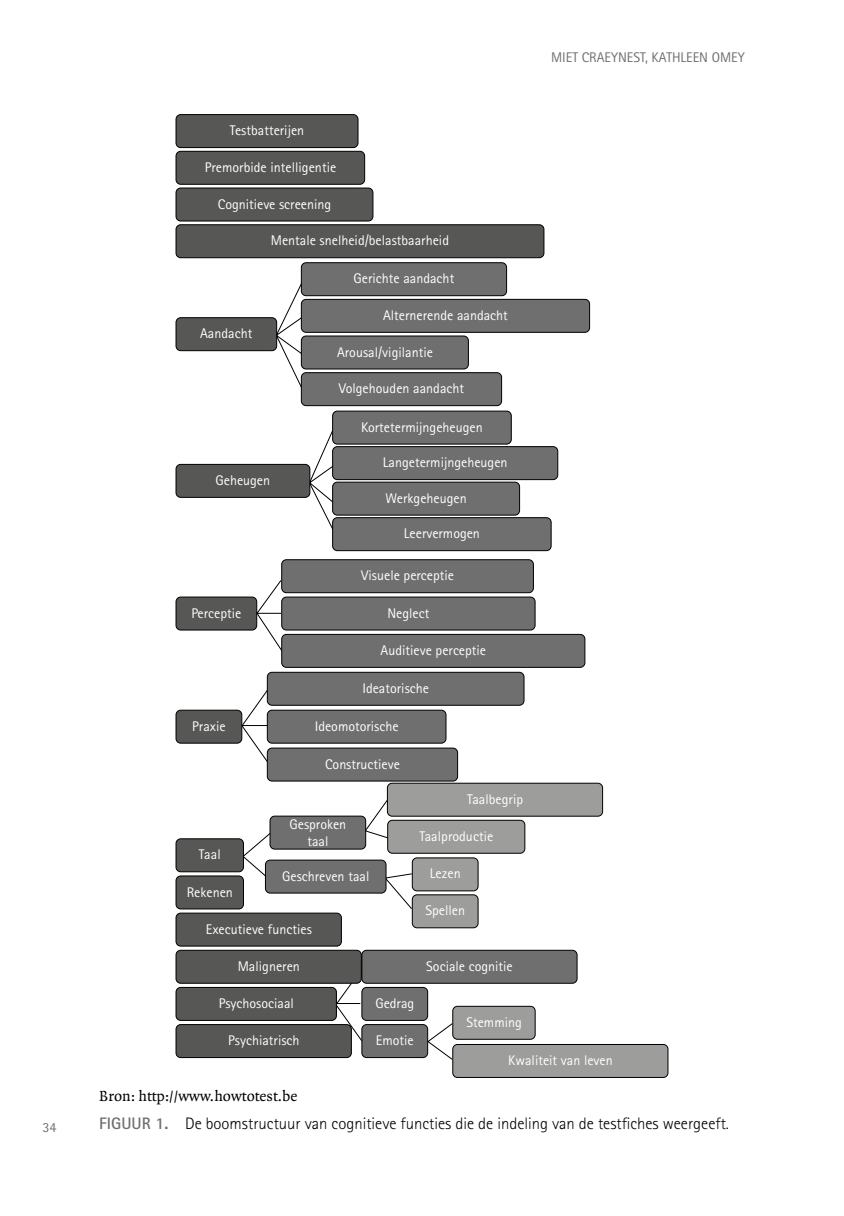
<style>
.page{position:relative;width:844px;height:1216px;background:#fff}
.page>*{position:absolute;margin:0;border:0;box-sizing:border-box;transform-origin:0 0}
.t1{font:300 16.62px "Rotis Sans Serif";color:#000}
.t2{font:15.75px "Quadraat";color:#000}
.t3{font:14px/16.8px "Rotis Sans Serif";color:#fff;text-align:center}
.t4{font:14px "Rotis Sans Serif";color:#706f6f}
.s1{font-weight:700;color:#706f6f}
</style>
<div class="page">
<svg style="left:240px;top:282px;width:213px;height:778px"></svg>
<div style="left:301px;top:263px;width:205px;height:33px;background:#706f6f;border-radius:5px"></div>
<div style="left:301px;top:262px;width:206px;height:34px;border:1px solid #000;border-radius:5px"></div>
<div style="left:301px;top:299px;width:288px;height:33px;background:#706f6f;border-radius:5px"></div>
<div style="left:301px;top:299px;width:289px;height:34px;border:1px solid #000;border-radius:5px"></div>
<div style="left:301px;top:336px;width:167px;height:33px;background:#706f6f;border-radius:5px"></div>
<div style="left:301px;top:335px;width:167px;height:34px;border:1px solid #000;border-radius:5px"></div>
<div style="left:301px;top:372px;width:200px;height:33px;background:#706f6f;border-radius:5px"></div>
<div style="left:301px;top:372px;width:201px;height:34px;border:1px solid #000;border-radius:5px"></div>
<div style="left:332px;top:411px;width:179px;height:33px;background:#706f6f;border-radius:5px"></div>
<div style="left:332px;top:410px;width:179px;height:34px;border:1px solid #000;border-radius:5px"></div>
<div style="left:332px;top:446px;width:225px;height:33px;background:#706f6f;border-radius:5px"></div>
<div style="left:332px;top:446px;width:226px;height:34px;border:1px solid #000;border-radius:5px"></div>
<div style="left:332px;top:482px;width:187px;height:33px;background:#706f6f;border-radius:5px"></div>
<div style="left:332px;top:481px;width:188px;height:34px;border:1px solid #000;border-radius:5px"></div>
<div style="left:332px;top:517px;width:219px;height:33px;background:#706f6f;border-radius:5px"></div>
<div style="left:332px;top:517px;width:219px;height:34px;border:1px solid #000;border-radius:5px"></div>
<div style="left:362px;top:950px;width:215px;height:33px;background:#706f6f;border-radius:5px"></div>
<div style="left:361px;top:949px;width:216px;height:34px;border:1px solid #000;border-radius:5px"></div>
<div style="left:176px;top:115px;width:182px;height:33px;background:#575756;border-radius:5px"></div>
<div style="left:175px;top:114px;width:183px;height:34px;border:1px solid #000;border-radius:5px"></div>
<div style="left:176px;top:151px;width:188px;height:33px;background:#575756;border-radius:5px"></div>
<div style="left:175px;top:151px;width:190px;height:34px;border:1px solid #000;border-radius:5px"></div>
<div style="left:176px;top:188px;width:197px;height:33px;background:#575756;border-radius:5px"></div>
<div style="left:175px;top:187px;width:198px;height:34px;border:1px solid #000;border-radius:5px"></div>
<div style="left:176px;top:318px;width:100px;height:32px;background:#575756;border-radius:5px"></div>
<div style="left:175px;top:317px;width:102px;height:34px;border:1px solid #000;border-radius:5px"></div>
<div style="left:176px;top:597px;width:81px;height:33px;background:#575756;border-radius:5px"></div>
<div style="left:175px;top:596px;width:82px;height:34px;border:1px solid #000;border-radius:5px"></div>
<div style="left:176px;top:710px;width:66px;height:33px;background:#575756;border-radius:5px"></div>
<div style="left:175px;top:709px;width:67px;height:34px;border:1px solid #000;border-radius:5px"></div>
<div style="left:176px;top:464px;width:134px;height:33px;background:#575756;border-radius:5px"></div>
<div style="left:175px;top:464px;width:135px;height:34px;border:1px solid #000;border-radius:5px"></div>
<div style="left:281px;top:559px;width:252px;height:33px;background:#706f6f;border-radius:5px"></div>
<div style="left:281px;top:559px;width:252px;height:34px;border:1px solid #000;border-radius:5px"></div>
<div style="left:281px;top:597px;width:254px;height:33px;background:#706f6f;border-radius:5px"></div>
<div style="left:281px;top:596px;width:254px;height:34px;border:1px solid #000;border-radius:5px"></div>
<div style="left:281px;top:634px;width:303px;height:33px;background:#706f6f;border-radius:5px"></div>
<div style="left:281px;top:634px;width:304px;height:33px;border:1px solid #000;border-radius:5px"></div>
<div style="left:267px;top:672px;width:257px;height:33px;background:#706f6f;border-radius:5px"></div>
<div style="left:267px;top:672px;width:257px;height:33px;border:1px solid #000;border-radius:5px"></div>
<div style="left:267px;top:710px;width:179px;height:33px;background:#706f6f;border-radius:5px"></div>
<div style="left:267px;top:709px;width:179px;height:34px;border:1px solid #000;border-radius:5px"></div>
<div style="left:267px;top:748px;width:190px;height:33px;background:#706f6f;border-radius:5px"></div>
<div style="left:267px;top:747px;width:191px;height:34px;border:1px solid #000;border-radius:5px"></div>
<div style="left:176px;top:838px;width:67px;height:33px;background:#575756;border-radius:5px"></div>
<div style="left:175px;top:838px;width:69px;height:34px;border:1px solid #000;border-radius:5px"></div>
<div style="left:176px;top:876px;width:67px;height:32px;background:#575756;border-radius:5px"></div>
<div style="left:175px;top:875px;width:69px;height:34px;border:1px solid #000;border-radius:5px"></div>
<div style="left:176px;top:913px;width:165px;height:33px;background:#575756;border-radius:5px"></div>
<div style="left:175px;top:912px;width:167px;height:34px;border:1px solid #000;border-radius:5px"></div>
<div style="left:176px;top:950px;width:185px;height:33px;background:#575756;border-radius:5px"></div>
<div style="left:175px;top:949px;width:186px;height:34px;border:1px solid #000;border-radius:5px"></div>
<div style="left:176px;top:987px;width:160px;height:33px;background:#575756;border-radius:5px"></div>
<div style="left:175px;top:986px;width:162px;height:34px;border:1px solid #000;border-radius:5px"></div>
<div style="left:176px;top:1024px;width:175px;height:33px;background:#575756;border-radius:5px"></div>
<div style="left:175px;top:1024px;width:177px;height:33px;border:1px solid #000;border-radius:5px"></div>
<div style="left:362px;top:987px;width:65px;height:33px;background:#706f6f;border-radius:5px"></div>
<div style="left:361px;top:986px;width:67px;height:34px;border:1px solid #000;border-radius:5px"></div>
<div style="left:452px;top:1006px;width:83px;height:33px;background:#9d9d9c;border-radius:5px"></div>
<div style="left:452px;top:1005px;width:83px;height:34px;border:1px solid #000;border-radius:5px"></div>
<div style="left:452px;top:1044px;width:215px;height:33px;background:#9d9d9c;border-radius:5px"></div>
<div style="left:452px;top:1043px;width:216px;height:34px;border:1px solid #000;border-radius:5px"></div>
<div style="left:362px;top:1024px;width:65px;height:33px;background:#706f6f;border-radius:5px"></div>
<div style="left:361px;top:1024px;width:67px;height:33px;border:1px solid #000;border-radius:5px"></div>
<div style="left:387px;top:783px;width:215px;height:33px;background:#9d9d9c;border-radius:5px"></div>
<div style="left:387px;top:782px;width:216px;height:34px;border:1px solid #000;border-radius:5px"></div>
<div style="left:387px;top:820px;width:137px;height:33px;background:#9d9d9c;border-radius:5px"></div>
<div style="left:387px;top:819px;width:138px;height:34px;border:1px solid #000;border-radius:5px"></div>
<div style="left:270px;top:816px;width:95px;height:33px;background:#706f6f;border-radius:5px"></div>
<div style="left:269px;top:815px;width:97px;height:34px;border:1px solid #000;border-radius:5px"></div>
<div style="left:265px;top:860px;width:121px;height:33px;background:#706f6f;border-radius:5px"></div>
<div style="left:265px;top:859px;width:121px;height:34px;border:1px solid #000;border-radius:5px"></div>
<div style="left:412px;top:857px;width:66px;height:33px;background:#9d9d9c;border-radius:5px"></div>
<div style="left:412px;top:857px;width:66px;height:34px;border:1px solid #000;border-radius:5px"></div>
<div style="left:412px;top:894px;width:66px;height:33px;background:#9d9d9c;border-radius:5px"></div>
<div style="left:412px;top:894px;width:66px;height:34px;border:1px solid #000;border-radius:5px"></div>
<div style="left:176px;top:225px;width:367px;height:33px;background:#575756;border-radius:5px"></div>
<div style="left:175px;top:224px;width:369px;height:34px;border:1px solid #000;border-radius:5px"></div>
<p class="t4" style="left:43px;top:1118px;width:15px">34</p>
<p class="t3" style="left:230px;top:122px;width:76px">Testbatterijen</p>
<p class="t3" style="left:205px;top:159px;width:133px">Premorbide intelligentie</p>
<p class="t3" style="left:218px;top:195px;width:115px">Cognitieve screening</p>
<p class="t3" style="left:271px;top:232px;width:180px">Mentale snelheid/belastbaarheid</p>
<p class="t3" style="left:200px;top:325px;width:54px">Aandacht</p>
<p class="t3" style="left:215px;top:471px;width:56px">Geheugen</p>
<p class="t3" style="left:191px;top:604px;width:51px">Perceptie</p>
<p class="t3" style="left:192px;top:717px;width:35px">Praxie</p>
<p class="t3" style="left:199px;top:846px;width:23px">Taal</p>
<p class="t3" style="left:353px;top:270px;width:102px">Gerichte aandacht</p>
<p class="t3" style="left:383px;top:306px;width:126px">Alternerende aandacht</p>
<p class="t3" style="left:337px;top:343px;width:97px">Arousal/vigilantie</p>
<p class="t3" style="left:339px;top:380px;width:127px">Volgehouden aandacht</p>
<p class="t3" style="left:361px;top:418px;width:123px">Kortetermijngeheugen</p>
<p class="t3" style="left:383px;top:454px;width:126px">Langetermijngeheugen</p>
<p class="t3" style="left:385px;top:489px;width:83px">Werkgeheugen</p>
<p class="t3" style="left:404px;top:525px;width:77px">Leervermogen</p>
<p class="t3" style="left:361px;top:567px;width:94px">Visuele perceptie</p>
<p class="t3" style="left:387px;top:604px;width:43px">Neglect</p>
<p class="t3" style="left:380px;top:641px;width:107px">Auditieve perceptie</p>
<p class="t3" style="left:362px;top:679px;width:68px">Ideatorische</p>
<p class="t3" style="left:314px;top:717px;width:85px">Ideomotorische</p>
<p class="t3" style="left:325px;top:755px;width:76px">Constructieve</p>
<p class="t3" style="left:289px;top:815px;width:58px">Gesproken taal</p>
<p class="t3" style="left:467px;top:790px;width:58px">Taalbegrip</p>
<p class="t3" style="left:419px;top:827px;width:75px">Taalproductie</p>
<p class="t4" style="left:551px;top:49px;width:195px">M iet Craeynest, Kathleen Omey</p>
<p class="t3" style="left:282px;top:867px;width:89px">Geschreven taal</p>
<p class="t3" style="left:430px;top:865px;width:32px">Lezen</p>
<p class="t3" style="left:425px;top:902px;width:41px">Spellen</p>
<p class="t3" style="left:187px;top:883px;width:48px">Rekenen</p>
<p class="t3" style="left:206px;top:920px;width:107px">Executieve functies</p>
<p class="t3" style="left:238px;top:957px;width:63px">Maligneren</p>
<p class="t3" style="left:219px;top:994px;width:77px">Psychosociaal</p>
<p class="t3" style="left:426px;top:957px;width:88px">Sociale cognitie</p>
<p class="t3" style="left:375px;top:994px;width:40px">Gedrag</p>
<p class="t3" style="left:376px;top:1031px;width:39px">Emotie</p>
<p class="t3" style="left:466px;top:1013px;width:57px">Stemming</p>
<p class="t3" style="left:508px;top:1051px;width:106px">Kwaliteit van leven</p>
<p class="t3" style="left:228px;top:1031px;width:73px">Psychiatrisch</p>
<p class="t2" style="left:99px;top:1087px;width:199px">Bron: http://www.howtotest.be</p>
<p class="t1" style="left:99px;top:1113px;width:631px"><span class="s1">FIGUUR 1.</span> De boomstructuur van cognitieve functies die de indeling van de testfiches weergeeft.</p>
</div>
